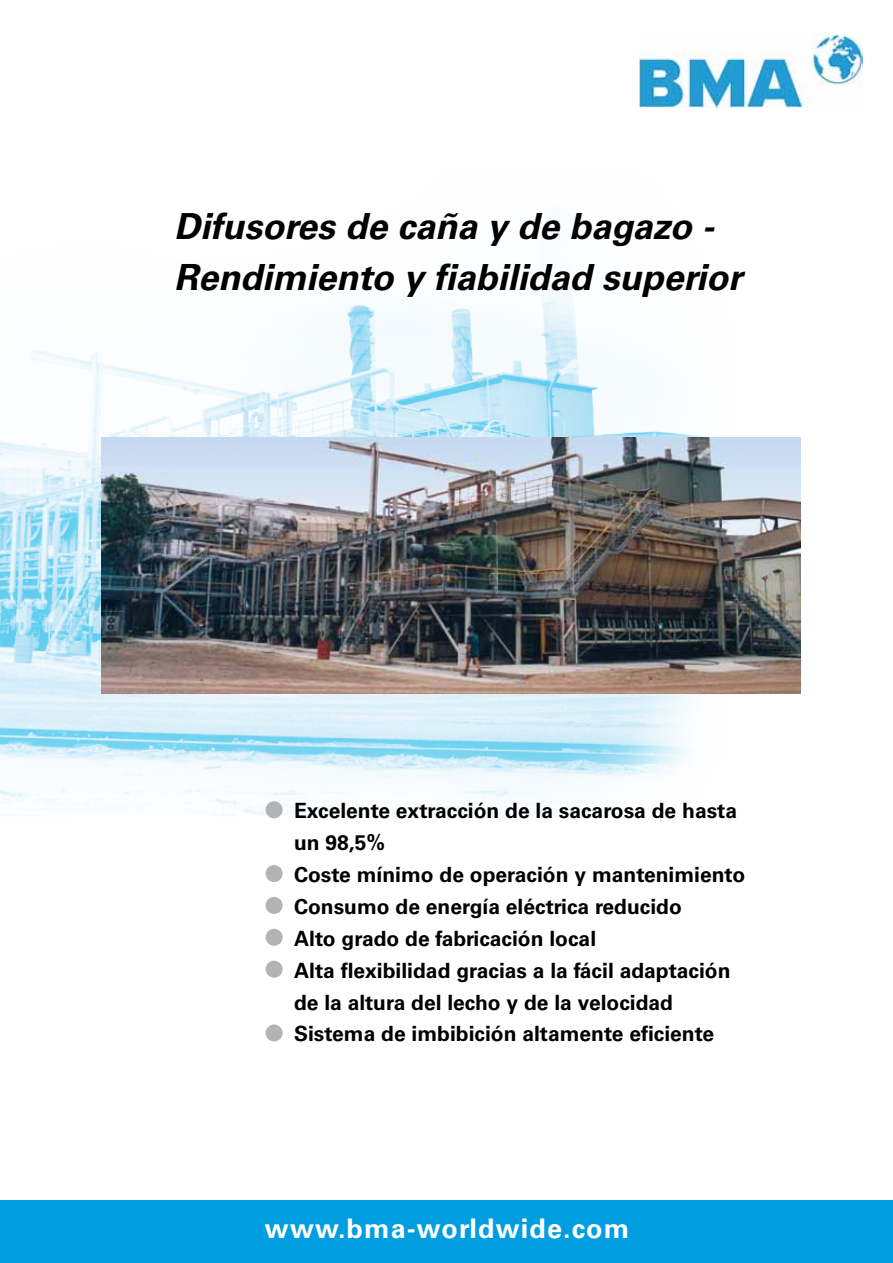
<style>
.page{position:relative;width:893px;height:1263px;background:#fff}
.page>*{position:absolute;margin:0;border:0;box-sizing:border-box;transform-origin:0 0}
.t1{font:italic 700 36px/51px "Univers LT Std";color:#000}
.t2{font:700 27px "Univers LT Std";letter-spacing:.04em;color:#fff}
.t3{font:700 21px/31.8px "Univers LT Std";color:#000}
</style>
<div class="page">
<div style="left:0;top:1201px;width:893px;height:62px;background:#009ee1"></div>
<img style="left:640px;top:34px;width:223px;height:74px">
<img style="left:0;top:223px;width:784px;height:596px">
<img style="left:102px;top:438px;width:699px;height:256px">
<div style="left:266px;top:801px;width:17px;height:17px;background:#b1b3b4;border-radius:50%"></div>
<div style="left:266px;top:865px;width:17px;height:17px;background:#b1b3b4;border-radius:50%"></div>
<div style="left:266px;top:897px;width:17px;height:17px;background:#b1b3b4;border-radius:50%"></div>
<div style="left:266px;top:929px;width:17px;height:17px;background:#b1b3b4;border-radius:50%"></div>
<div style="left:266px;top:961px;width:17px;height:17px;background:#b1b3b4;border-radius:50%"></div>
<div style="left:266px;top:1024px;width:17px;height:17px;background:#b1b3b4;border-radius:50%"></div>
<h1 class="t1" style="left:174px;top:201px;width:569px">Difusores de caña y de bagazo -<br>Rendimiento y fiabilidad superior</h1>
<p class="t3" style="left:294px;top:795px;width:453px">Excelente extracción de la sacarosa de hasta un 98,5%<br>Coste mínimo de operación y mantenimiento Consumo de energía eléctrica reducido<br>Alto grado de fabricación local<br>Alta flexibilidad gracias a la fácil adaptación de la altura del lecho y de la velocidad Sistema de imbibición altamente eficiente</p>
<p class="t2" style="left:265px;top:1212px;width:366px">www.bma-worldwide.com</p>
</div>
